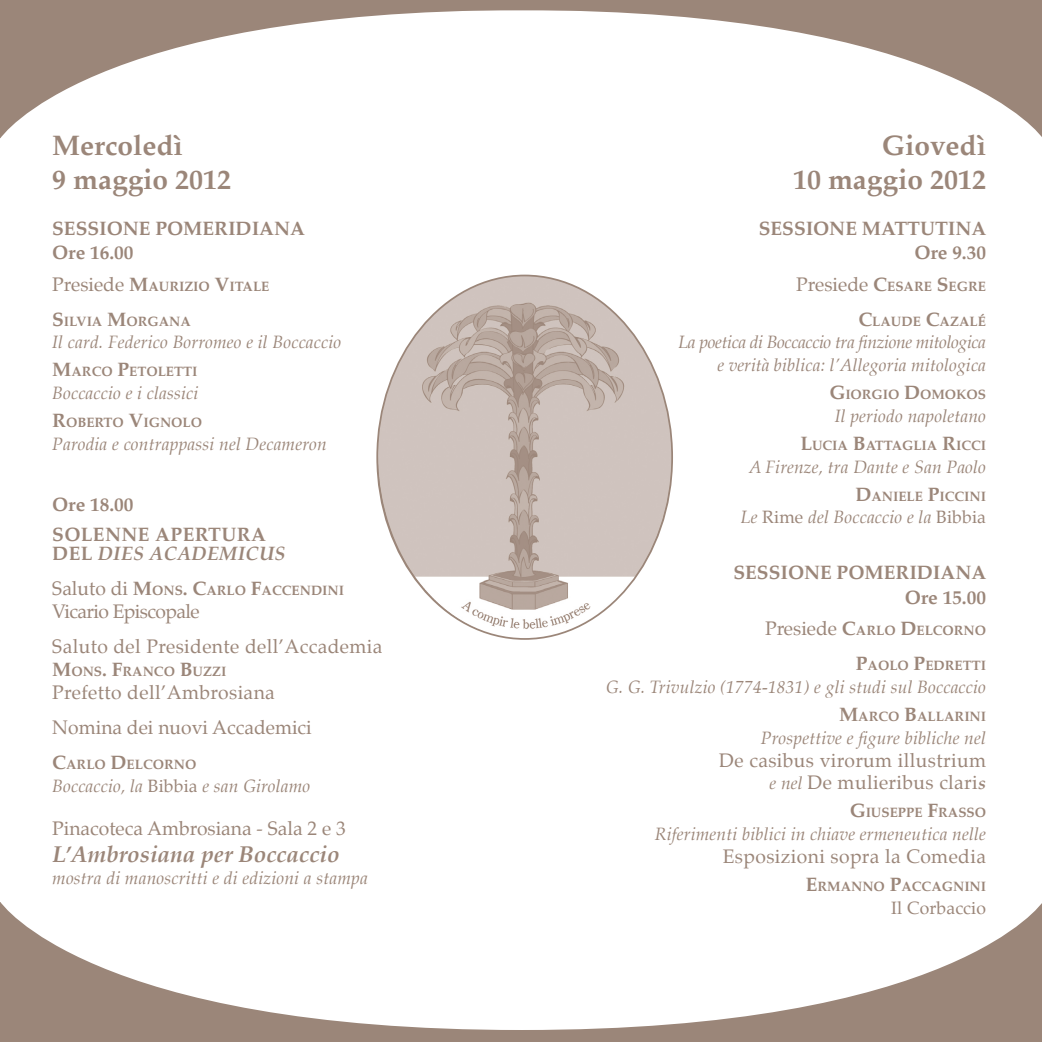
<style>
.page{position:relative;width:1042px;height:1042px;background:#fff}
.page>*{position:absolute;margin:0;border:0;box-sizing:border-box;transform-origin:0 0}
.t1{font:700 28px/33.6px "Palatino";color:#9b8679}
.t2{font:italic 700 22.75px "Palatino";color:#9b8679}
.t3{font:19.25px/35px "Palatino";letter-spacing:.02em;color:#9b8679}
.t4{font:700 19.25px/24.5px "Palatino";color:#9b8679}
.t5{font:19.25px/35px "Palatino";color:#9b8679}
.t6{font:italic 700 19.25px/19.2px "Palatino";letter-spacing:.02em;color:#9b8679}
.t7{font:italic 17.5px "Palatino";letter-spacing:.01em;color:#9b8679}
.t8{font:italic 17.5px/22.8px "Palatino";letter-spacing:-.02em;color:#9b8679;text-align:right}
.t9{font:17.5px "Palatino";letter-spacing:.01em;color:#9b8679}
.t10{font:700 13.47px "Palatino";color:#9b8679}
.s1{font-weight:400;font-size:19.25px}
.s2{font-size:19.25px}
.s3{font-style:normal}
.s4{font-style:italic;font-size:17.5px}
.s5{font-weight:700;font-style:italic;font-size:17.5px}
</style>
<div class="page">
<svg style="left:0;top:0;width:88px;height:139px"></svg>
<svg style="left:88px;top:0;width:954px;height:137px"></svg>
<svg style="left:0;top:902px;width:88px;height:140px"></svg>
<svg style="left:88px;top:903px;width:954px;height:139px"></svg>
<img style="left:377px;top:275px;width:295px;height:364px">
<h1 class="t1" style="left:52px;top:128px;width:180px">Mercoledì<br>9 maggio 2012</h1>
<p class="t4" style="left:52px;top:215px;width:254px">SESSIONE POMERIDIANA<br>Ore 16.00</p>
<p class="t10" style="left:52px;top:274px;width:219px"><span class="s1">Presiede</span> <span class="s2">M</span>AURIZIO <span class="s2">V</span>ITALE</p>
<p class="t10" style="left:52px;top:309px;width:140px"><span class="s2">S</span>ILVIA <span class="s2">M</span>ORGANA</p>
<p class="t7" style="left:52px;top:328px;width:291px">Il card. Federico Borromeo e il Boccaccio</p>
<p class="t10" style="left:52px;top:360px;width:147px"><span class="s2">M</span>ARCO <span class="s2">P</span>ETOLETTI</p>
<p class="t7" style="left:52px;top:379px;width:148px">Boccaccio e i classici</p>
<p class="t10" style="left:52px;top:411px;width:151px"><span class="s2">R</span>OBERTO <span class="s2">V</span>IGNOLO</p>
<p class="t7" style="left:52px;top:430px;width:276px">Parodia e contrappassi nel Decameron</p>
<p class="t4" style="left:52px;top:489px;width:83px;line-height:29.8px">Ore 18.00<br>Solenne</p>
<p class="t6" style="left:52px;top:525px;width:234px;text-indent:156px"><span class="s3">tura<br>de l</span> Dies Academicus</p>
<p class="t10" style="left:52px;top:579px;width:293px"><span class="s1">Saluto di</span> <span class="s2">M</span>ONS<span class="s2">. C</span>ARLO <span class="s2">F</span>ACCENDINI</p>
<p class="t3" style="left:52px;top:594px;width:332px">Vicario Episcopale<br>Saluto del Presidente dell’Accademia</p>
<p class="t10" style="left:52px;top:660px;width:176px"><span class="s2">M</span>ONS<span class="s2">. F</span>RANCO <span class="s2">B</span>UZZI</p>
<p class="t5" style="left:52px;top:674px;width:261px">Prefetto dell’Ambrosiana<br>Nomina dei nuovi Accademici</p>
<p class="t10" style="left:52px;top:753px;width:146px"><span class="s2">C</span>ARLO <span class="s2">D</span>ELCORNO</p>
<p class="t7" style="left:52px;top:771px;width:260px">Boccaccio, la <span class="s3">Bibbia</span> e san Girolamo</p>
<p class="t4" style="left:155px;top:521px;width:15px">aper</p>
<p class="t5" style="left:52px;top:811px;width:295px">Pinacoteca Ambrosiana - Sala 2 e 3</p>
<h2 class="t2" style="left:52px;top:836px;width:289px">L’Ambrosiana per Boccaccio</h2>
<p class="t7" style="left:52px;top:864px;width:317px">mostra di manoscritti e di edizioni a stampa</p>
<h1 class="t1" style="left:793px;top:128px;width:194px;text-align:right">Giovedì<br>10 maggio 2012</h1>
<p class="t4" style="left:759px;top:215px;width:150px">SESSIONE MATTUT</p>
<p class="t4" style="left:914px;top:215px;width:73px;text-align:right">INA<br>Ore 9.30</p>
<p class="t10" style="left:796px;top:274px;width:191px"><span class="s1">Presiede</span> <span class="s2">C</span>ESARE <span class="s2">S</span>EGRE</p>
<p class="t10" style="left:858px;top:309px;width:129px"><span class="s2">C</span>LAUDE <span class="s2">C</span>AZALÉ</p>
<p class="t8" style="left:678px;top:331px;width:309px">La poetica di Boccaccio tra finzione mitologica e verità biblica: l’Allegoria mitologica</p>
<p class="t10" style="left:829px;top:383px;width:157px"><span class="s2">G</span>IORGIO <span class="s2">D</span>OMOKOS</p>
<p class="t7" style="left:835px;top:402px;width:153px">Il periodo napoletano</p>
<p class="t10" style="left:800px;top:434px;width:187px"><span class="s2">L</span>UCIA <span class="s2">B</span>ATTAGLIA <span class="s2">R</span>ICCI</p>
<p class="t7" style="left:748px;top:453px;width:239px">A Firenze, tra Dante e San Paolo</p>
<p class="t10" style="left:855px;top:484px;width:132px"><span class="s2">D</span>ANIELE <span class="s2">P</span>ICCINI</p>
<p class="t7" style="left:741px;top:503px;width:247px">Le <span class="s3">Rime</span> del Boccaccio e la <span class="s3">Bibbia</span></p>
<p class="t4" style="left:733px;top:560px;width:254px;text-align:right">SESSIONE POMERIDIANA<br>Ore 15.00</p>
<p class="t10" style="left:765px;top:619px;width:222px"><span class="s1">Presiede</span> <span class="s2">C</span>ARLO <span class="s2">D</span>ELCORNO</p>
<p class="t10" style="left:856px;top:654px;width:132px"><span class="s2">P</span>AOLO <span class="s2">P</span>EDRETTI</p>
<p class="t7" style="left:606px;top:673px;width:381px">G. G. Trivulzio (1774-1831) e gli studi sul Boccaccio</p>
<p class="t10" style="left:839px;top:705px;width:148px"><span class="s2">M</span>ARCO <span class="s2">B</span>ALLARINI</p>
<p class="t7" style="left:761px;top:724px;width:227px">Prospettive e figure bibliche nel</p>
<p class="t3" style="left:719px;top:748px;width:268px;line-height:22.8px;text-align:right">De casibus virorum illustrium <span class="s4">e nel</span> De mulieribus clari<span class="s5">s</span></p>
<p class="t10" style="left:849px;top:801px;width:138px"><span class="s2">G</span>IUSEPPE <span class="s2">F</span>RASSO</p>
<p class="t7" style="left:655px;top:820px;width:333px">Riferimenti biblici in chiave ermeneutica nelle</p>
<p class="t3" style="left:723px;top:839px;width:265px">Esposizioni sopra la Comedia</p>
<p class="t10" style="left:806px;top:875px;width:182px"><span class="s2">E</span>RMANNO <span class="s2">P</span>ACCAGNINI</p>
<p class="t9" style="left:891px;top:893px;width:96px">Il Corbaccio</p>
</div>
